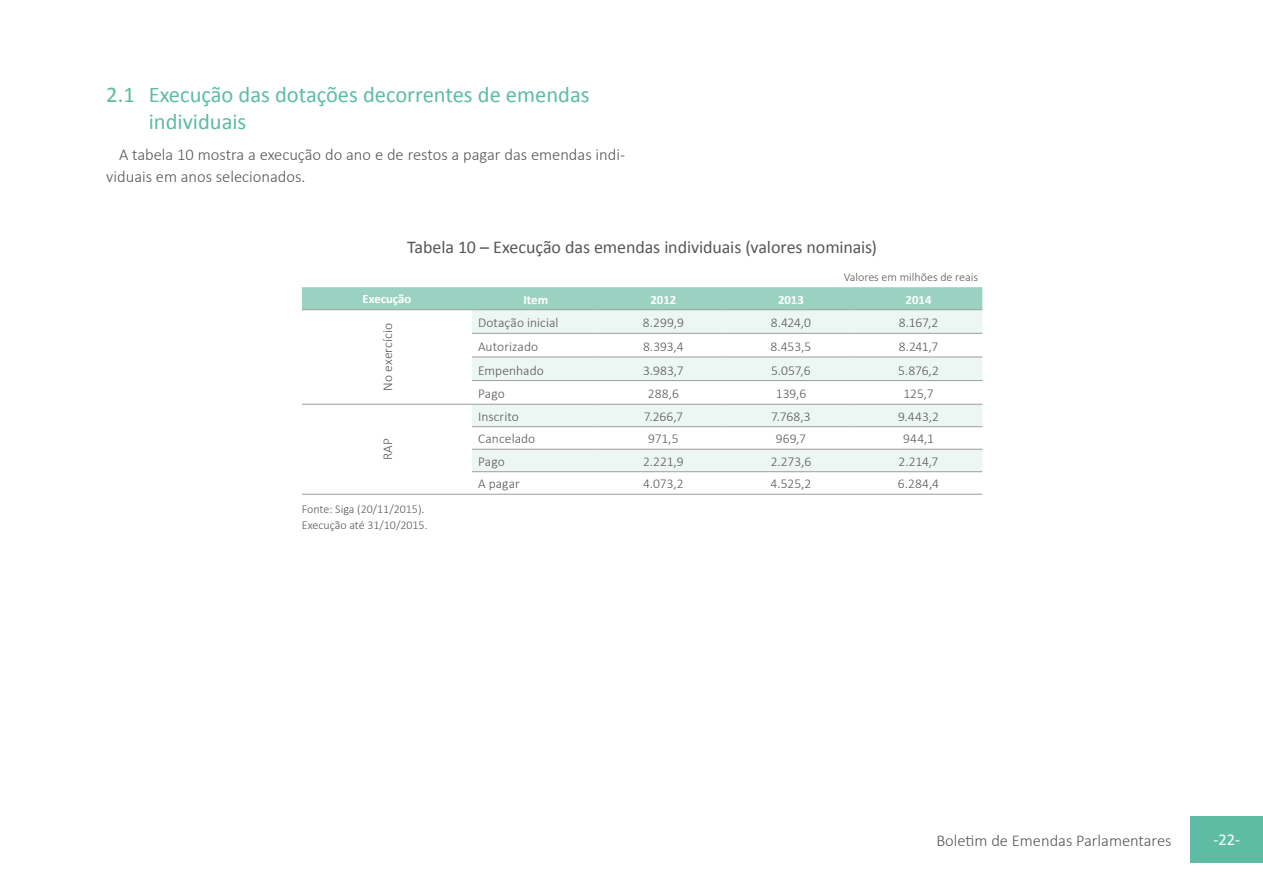
<style>
.page{position:relative;width:1263px;height:893px;background:#fff}
.page>*{position:absolute;margin:0;border:0;box-sizing:border-box;transform-origin:0 0}
.t1{font:22.5px/27px "Calibri";color:#5ebca4}
.t2{font:18px "Calibri";letter-spacing:-.005em;color:#575756}
.t3{font:300 16.5px/22.5px "Calibri";color:#575756}
.t4{font:16.5px "Calibri";color:#fff}
.t5{font:300 13.5px "Calibri";letter-spacing:.005em;color:#575756}
.t6{font:700 12.75px "Calibri";color:#fff}
.t7{font:300 12px/15.8px "Calibri";color:#575756}
</style>
<div class="page">
<div style="left:1191px;top:817px;width:72px;height:46px;background:#5ebca4"></div>
<div style="left:302px;top:287px;width:680px;height:22px;background:#9bd1c0"></div>
<svg style="left:472px;top:310px;width:510px;height:161px;fill:#ecf6f3"></svg>
<hr style="left:302px;top:309px;width:170px;height:1px;background:#9d9d9c">
<hr style="left:472px;top:309px;width:128px;height:1px;background:#9d9d9c">
<hr style="left:600px;top:309px;width:127px;height:1px;background:#9d9d9c">
<hr style="left:727px;top:309px;width:128px;height:1px;background:#9d9d9c">
<hr style="left:855px;top:309px;width:127px;height:1px;background:#9d9d9c">
<hr style="left:472px;top:333px;width:128px;height:1px;background:#9d9d9c">
<hr style="left:600px;top:333px;width:127px;height:1px;background:#9d9d9c">
<hr style="left:727px;top:333px;width:128px;height:1px;background:#9d9d9c">
<hr style="left:855px;top:333px;width:127px;height:1px;background:#9d9d9c">
<hr style="left:472px;top:357px;width:128px;height:1px;background:#9d9d9c">
<hr style="left:600px;top:357px;width:127px;height:1px;background:#9d9d9c">
<hr style="left:727px;top:357px;width:128px;height:1px;background:#9d9d9c">
<hr style="left:855px;top:357px;width:127px;height:1px;background:#9d9d9c">
<hr style="left:472px;top:380px;width:128px;height:1px;background:#9d9d9c">
<hr style="left:600px;top:380px;width:127px;height:1px;background:#9d9d9c">
<hr style="left:727px;top:380px;width:128px;height:1px;background:#9d9d9c">
<hr style="left:855px;top:380px;width:127px;height:1px;background:#9d9d9c">
<hr style="left:302px;top:404px;width:170px;height:1px;background:#9d9d9c">
<hr style="left:302px;top:494px;width:170px;height:1px;background:#9d9d9c">
<hr style="left:472px;top:404px;width:128px;height:1px;background:#9d9d9c">
<hr style="left:600px;top:404px;width:127px;height:1px;background:#9d9d9c">
<hr style="left:727px;top:404px;width:128px;height:1px;background:#9d9d9c">
<hr style="left:855px;top:404px;width:127px;height:1px;background:#9d9d9c">
<hr style="left:472px;top:426px;width:128px;height:1px;background:#9d9d9c">
<hr style="left:600px;top:426px;width:127px;height:1px;background:#9d9d9c">
<hr style="left:727px;top:426px;width:128px;height:1px;background:#9d9d9c">
<hr style="left:855px;top:426px;width:127px;height:1px;background:#9d9d9c">
<hr style="left:472px;top:449px;width:128px;height:1px;background:#9d9d9c">
<hr style="left:600px;top:449px;width:127px;height:1px;background:#9d9d9c">
<hr style="left:727px;top:449px;width:128px;height:1px;background:#9d9d9c">
<hr style="left:855px;top:449px;width:127px;height:1px;background:#9d9d9c">
<hr style="left:472px;top:471px;width:128px;height:1px;background:#9d9d9c">
<hr style="left:600px;top:471px;width:127px;height:1px;background:#9d9d9c">
<hr style="left:727px;top:471px;width:128px;height:1px;background:#9d9d9c">
<hr style="left:855px;top:471px;width:127px;height:1px;background:#9d9d9c">
<hr style="left:472px;top:494px;width:128px;height:1px;background:#9d9d9c">
<hr style="left:600px;top:494px;width:127px;height:1px;background:#9d9d9c">
<hr style="left:727px;top:494px;width:128px;height:1px;background:#9d9d9c">
<hr style="left:855px;top:494px;width:127px;height:1px;background:#9d9d9c">
<h1 class="t1" style="left:149px;top:81px;width:442px;text-indent:-43px">2.1 Execução das dotações decorrentes de emendas individuais</h1>
<p class="t3" style="left:106px;top:143px;width:520px;text-indent:13px">A tabela 10 mostra a execução do ano e de restos a pagar das emendas indi&shy;viduais em anos selecionados.</p>
<h2 class="t2" style="left:407px;top:235px;width:471px">Tabela 10 – Execução das emendas individuais (valores nominais)</h2>
<p class="t7" style="left:844px;top:269px;width:136px">Valores em milhões de reais</p>
<p class="t6" style="left:363px;top:290px;width:50px">Execução</p>
<p class="t6" style="left:524px;top:291px;width:26px">Item</p>
<p class="t6" style="left:650px;top:291px;width:27px">2012</p>
<p class="t6" style="left:778px;top:291px;width:27px">2013</p>
<p class="t6" style="left:906px;top:291px;width:27px">2014</p>
<p class="t5" style="left:379px;top:391px;width:69px;rotate:-90deg">No exercício</p>
<p class="t5" style="left:478px;top:314px;width:82px">Dotação inicial</p>
<p class="t5" style="left:643px;top:314px;width:43px">8.299,9</p>
<p class="t5" style="left:771px;top:314px;width:42px">8.424,0</p>
<p class="t5" style="left:899px;top:314px;width:41px">8.167,2</p>
<p class="t5" style="left:478px;top:338px;width:62px">Autorizado</p>
<p class="t5" style="left:643px;top:338px;width:42px">8.393,4</p>
<p class="t5" style="left:770px;top:338px;width:42px">8.453,5</p>
<p class="t5" style="left:899px;top:338px;width:41px">8.241,7</p>
<p class="t5" style="left:478px;top:362px;width:67px">Empenhado</p>
<p class="t5" style="left:643px;top:362px;width:42px">3.983,7</p>
<p class="t5" style="left:771px;top:362px;width:41px">5.057,6</p>
<p class="t5" style="left:898px;top:362px;width:42px">5.876,2</p>
<p class="t5" style="left:478px;top:385px;width:28px">Pago</p>
<p class="t5" style="left:648px;top:385px;width:33px">288,6</p>
<p class="t5" style="left:776px;top:385px;width:32px">139,6</p>
<p class="t5" style="left:903px;top:385px;width:32px">125,7</p>
<p class="t5" style="left:379px;top:460px;width:24px;rotate:-90deg">RAP</p>
<p class="t7" style="left:302px;top:501px;width:127px">Fonte: Siga (20/11/2015).<br>Execução até 31/10/2015.</p>
<p class="t5" style="left:478px;top:408px;width:42px">Inscrito</p>
<p class="t5" style="left:644px;top:408px;width:41px">7.266,7</p>
<p class="t5" style="left:771px;top:408px;width:41px">7.768,3</p>
<p class="t5" style="left:898px;top:408px;width:42px">9.443,2</p>
<p class="t5" style="left:478px;top:430px;width:59px">Cancelado</p>
<p class="t5" style="left:648px;top:430px;width:32px">971,5</p>
<p class="t5" style="left:776px;top:430px;width:32px">969,7</p>
<p class="t5" style="left:903px;top:430px;width:33px">944,1</p>
<p class="t5" style="left:478px;top:453px;width:28px">Pago</p>
<p class="t5" style="left:643px;top:453px;width:42px">2.221,9</p>
<p class="t5" style="left:771px;top:453px;width:42px">2.273,6</p>
<p class="t5" style="left:898px;top:453px;width:41px">2.214,7</p>
<p class="t5" style="left:478px;top:475px;width:43px">A pagar</p>
<p class="t5" style="left:643px;top:475px;width:42px">4.073,2</p>
<p class="t5" style="left:770px;top:475px;width:42px">4.525,2</p>
<p class="t5" style="left:898px;top:475px;width:43px">6.284,4</p>
<p class="t3" style="left:936px;top:829px;width:237px">Boletim de Emendas Parlamentares</p>
<p class="t4" style="left:1213px;top:829px;width:28px">-22-</p>
</div>
